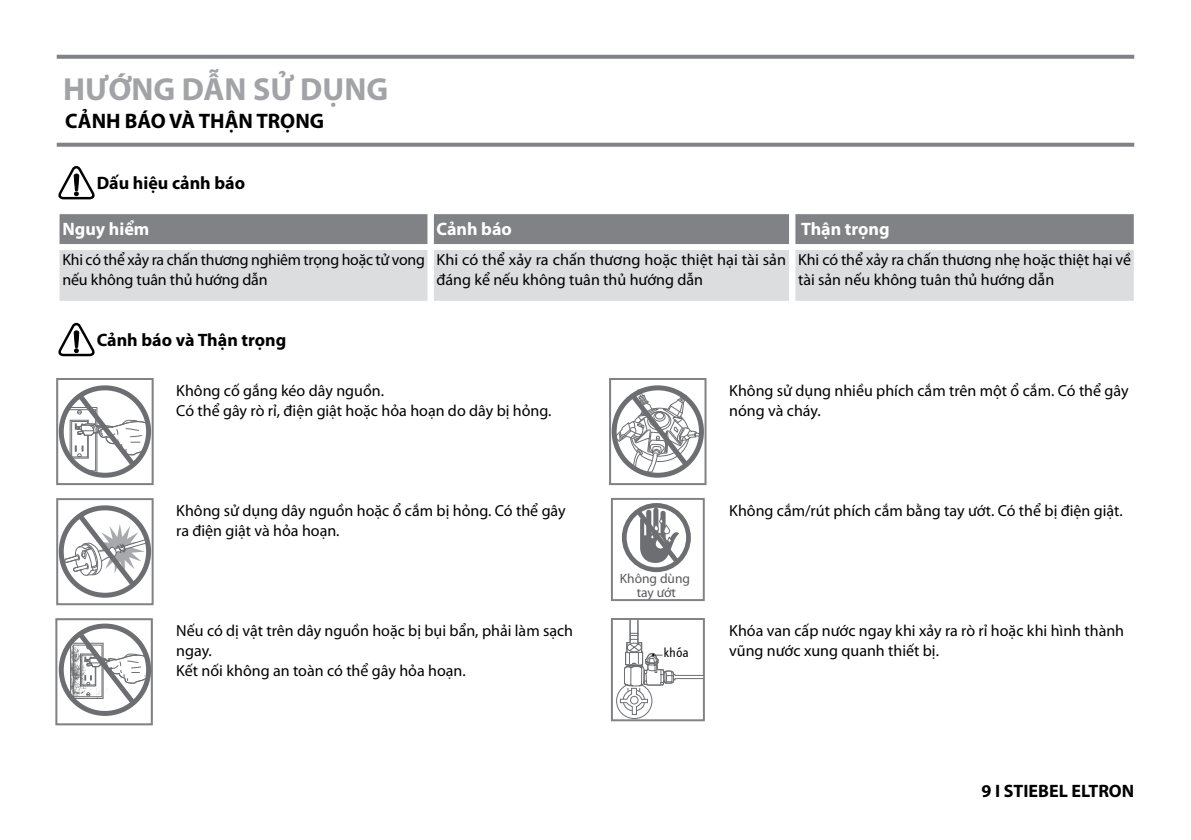
<style>
.page{position:relative;width:1191px;height:840px;background:#fff}
.page>*{position:absolute;margin:0;border:0;box-sizing:border-box;transform-origin:0 0}
.t1{font:700 32px "Myriad Pro";color:#a1a3a6}
.t2{font:700 21px "Myriad Pro";color:#000}
.t3{font:700 18px "Myriad Pro";color:#000}
.t4{font:700 18px "Myriad Pro";color:#fff}
.t5{font:16px/20px "Myriad Pro";color:#000}
.t6{font:13.4px/13.4px "Myriad Pro";color:#58595b;text-align:center}
.t7{font:13.4px "STE Info Text";color:#000}
</style>
<div class="page">
<svg style="left:57px;top:55px;width:1077px;height:4px;background:#87898c"></svg>
<svg style="left:57px;top:143px;width:1077px;height:4px;background:#888a8d"></svg>
<svg style="left:58px;top:166px;width:37px;height:33px"></svg>
<svg style="left:58px;top:322px;width:37px;height:34px"></svg>
<svg style="left:60px;top:214px;width:1073px;height:86px;background:#bfc0c2"></svg>
<div style="left:611px;top:497px;width:93px;height:103px;border:2px solid #808285"></div>
<div style="left:622px;top:502px;width:69px;height:69px;border:5px solid #6d6e71;border-radius:50%"></div>
<svg style="left:631px;top:504px;width:53px;height:64px"></svg>
<div style="left:611px;top:617px;width:94px;height:103px;border:2px solid #808285"></div>
<svg style="left:615px;top:617px;width:89px;height:102px"></svg>
<div style="left:56px;top:378px;width:98px;height:107px;border:2px solid #808285"></div>
<div style="left:59px;top:385px;width:92px;height:92px;border:5px solid #6d6e71;border-radius:50%"></div>
<svg style="left:61px;top:388px;width:88px;height:85px"></svg>
<div style="left:56px;top:498px;width:98px;height:107px;border:2px solid #808285"></div>
<div style="left:59px;top:505px;width:92px;height:92px;border:5px solid #6d6e71;border-radius:50%"></div>
<svg style="left:64px;top:508px;width:83px;height:83px"></svg>
<div style="left:55px;top:618px;width:98px;height:107px;border:2px solid #808285"></div>
<div style="left:59px;top:623px;width:92px;height:92px;border:5px solid #6d6e71;border-radius:50%"></div>
<svg style="left:70px;top:626px;width:74px;height:83px"></svg>
<div style="left:609px;top:378px;width:97px;height:107px;border:2px solid #808285"></div>
<div style="left:611px;top:385px;width:93px;height:92px;border:5px solid #6d6e71;border-radius:50%"></div>
<svg style="left:614px;top:388px;width:86px;height:84px"></svg>
<h1 class="t1" style="left:63px;top:68px;width:326px">HƯỚNG DẪN SỬ DỤNG</h1>
<h2 class="t2" style="left:65px;top:107px;width:260px">CẢNH BÁO VÀ THẬN TRỌNG</h2>
<p class="t3" style="left:97px;top:171px;width:150px">Dấu hiệu cảnh báo</p>
<p class="t4" style="left:62px;top:216px;width:88px">Nguy hiểm</p>
<p class="t4" style="left:436px;top:216px;width:77px">Cảnh báo</p>
<p class="t4" style="left:801px;top:216px;width:90px">Thận trọng</p>
<p class="t5" style="left:62px;top:249px;width:364px">Khi có thể xảy ra chấn thương nghiêm trọng hoặc tử vong nếu không tuân thủ hướng dẫn</p>
<p class="t5" style="left:436px;top:249px;width:351px">Khi có thể xảy ra chấn thương hoặc thiệt hại tài sản đáng kể nếu không tuân thủ hướng dẫn</p>
<p class="t5" style="left:798px;top:249px;width:334px">Khi có thể xảy ra chấn thương nhẹ hoặc thiệt hại về tài sản nếu không tuân thủ hướng dẫn</p>
<p class="t3" style="left:97px;top:328px;width:191px">Cảnh báo và Thận trọng</p>
<p class="t5" style="left:176px;top:380px;width:377px">Không cố gắng kéo dây nguồn.<br>Có thể gây rò rỉ, điện giật hoặc hỏa hoạn do dây bị hỏng.</p>
<p class="t5" style="left:729px;top:380px;width:401px">Không sử dụng nhiều phích cắm trên một ổ cắm. Có thể gây nóng và cháy.</p>
<p class="t5" style="left:176px;top:500px;width:391px">Không sử dụng dây nguồn hoặc ổ cắm bị hỏng. Có thể gây ra điện giật và hỏa hoạn.</p>
<p class="t5" style="left:729px;top:500px;width:395px">Không cắm/rút phích cắm bằng tay ướt. Có thể bị điện giật.</p>
<p class="t6" style="left:620px;top:571px;width:72px">Không dùng tay ướt</p>
<p class="t5" style="left:176px;top:620px;width:398px">Nếu có dị vật trên dây nguồn hoặc bị bụi bẩn, phải làm sạch ngay.<br>Kết nối không an toàn có thể gây hỏa hoạn.</p>
<p class="t5" style="left:729px;top:620px;width:396px">Khóa van cấp nước ngay khi xảy ra rò rỉ hoặc khi hình thành</p>
<p class="t7" style="left:663px;top:644px;width:27px">khóa</p>
<p class="t5" style="left:729px;top:640px;width:211px">vũng nước xung quanh thiết bị.</p>
<p class="t3" style="left:981px;top:778px;width:154px">9 I STIEBEL ELTRON</p>
</div>
